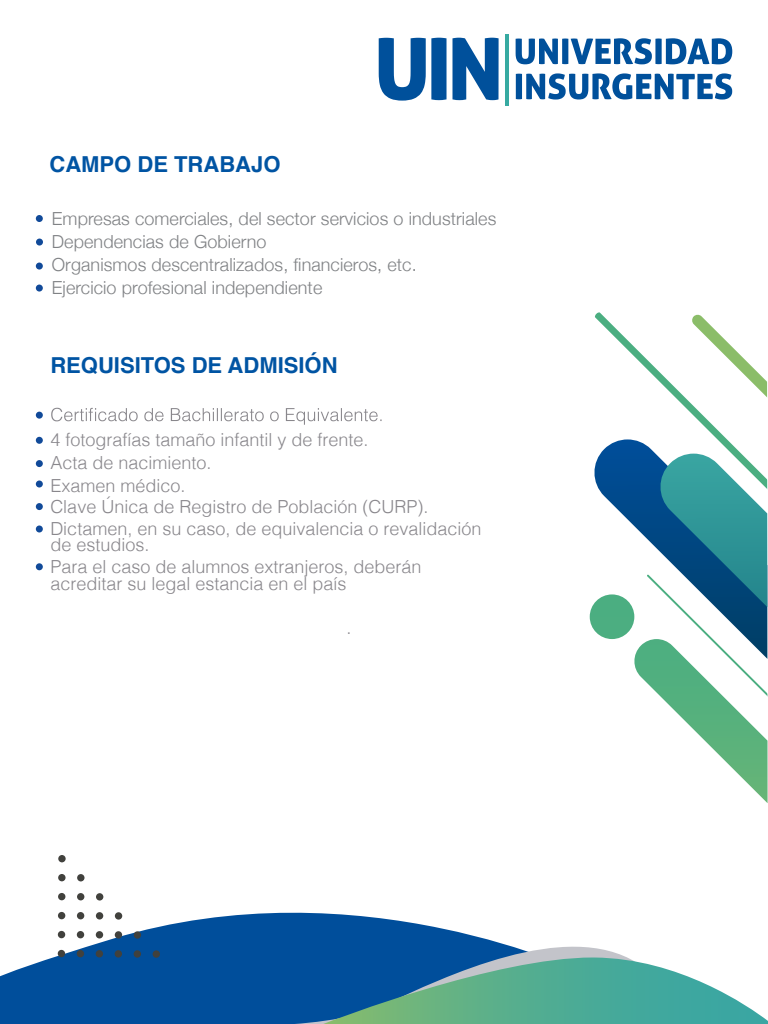
<style>
.page{position:relative;width:768px;height:1024px;background:#fff}
.page>*{position:absolute;margin:0;border:0;box-sizing:border-box;transform-origin:0 0}
.t1{font:700 22px "Helvetica";color:#0054a3}
.t2{font:300 18px/22.5px "Helvetica";color:#89878c}
.t3{font:300 18px/23px "Helvetica Neue";letter-spacing:.005em;color:#808285}
</style>
<div class="page">
<svg style="left:516px;top:38px;width:216px;height:26px"></svg>
<svg style="left:516px;top:73px;width:216px;height:27px"></svg>
<svg style="left:379px;top:38px;width:68px;height:63px"></svg>
<svg style="left:453px;top:38px;width:46px;height:62px"></svg>
<hr style="left:505px;top:34px;width:3px;height:72px;background:#37aaa1">
<svg style="left:0;top:874px;width:378px;height:150px"></svg>
<svg style="left:183px;top:918px;width:445px;height:106px;fill:#004e9b"></svg>
<svg style="left:323px;top:958px;width:445px;height:66px"></svg>
<div style="left:153px;top:950px;width:7px;height:8px;background:#41413d;border-radius:50%"></div>
<div style="left:134px;top:931px;width:7px;height:8px;background:#41413d;border-radius:50%"></div>
<div style="left:134px;top:950px;width:7px;height:8px;background:#41413d;border-radius:50%"></div>
<div style="left:115px;top:912px;width:7px;height:8px;background:#41413d;border-radius:50%"></div>
<div style="left:115px;top:931px;width:7px;height:8px;background:#41413d;border-radius:50%"></div>
<div style="left:115px;top:950px;width:7px;height:8px;background:#41413d;border-radius:50%"></div>
<div style="left:96px;top:893px;width:7px;height:8px;background:#41413d;border-radius:50%"></div>
<div style="left:96px;top:912px;width:7px;height:8px;background:#41413d;border-radius:50%"></div>
<div style="left:96px;top:931px;width:7px;height:8px;background:#41413d;border-radius:50%"></div>
<div style="left:96px;top:950px;width:7px;height:7px;background:#41413d;border-radius:50%"></div>
<div style="left:77px;top:874px;width:8px;height:7px;background:#41413d;border-radius:50%"></div>
<div style="left:77px;top:893px;width:7px;height:7px;background:#41413d;border-radius:50%"></div>
<div style="left:77px;top:912px;width:7px;height:7px;background:#41413d;border-radius:50%"></div>
<div style="left:77px;top:931px;width:7px;height:7px;background:#41413d;border-radius:50%"></div>
<div style="left:77px;top:950px;width:7px;height:7px;background:#41413d;border-radius:50%"></div>
<div style="left:58px;top:855px;width:8px;height:7px;background:#41413d;border-radius:50%"></div>
<div style="left:58px;top:874px;width:8px;height:7px;background:#41413d;border-radius:50%"></div>
<div style="left:58px;top:893px;width:7px;height:7px;background:#41413d;border-radius:50%"></div>
<div style="left:58px;top:912px;width:7px;height:7px;background:#41413d;border-radius:50%"></div>
<div style="left:58px;top:931px;width:7px;height:7px;background:#41413d;border-radius:50%"></div>
<div style="left:58px;top:950px;width:7px;height:7px;background:#41413d;border-radius:50%"></div>
<svg style="left:595px;top:312px;width:173px;height:263px"></svg>
<svg style="left:647px;top:575px;width:121px;height:19px"></svg>
<svg style="left:590px;top:594px;width:178px;height:209px"></svg>
<svg style="left:51px;top:408px;width:331px;height:17px"></svg>
<div style="left:36px;top:412px;width:7px;height:7px;background:#114a99;border-radius:50%"></div>
<div style="left:36px;top:481px;width:7px;height:7px;background:#114a99;border-radius:50%"></div>
<div style="left:36px;top:437px;width:7px;height:7px;background:#114a99;border-radius:50%"></div>
<div style="left:36px;top:503px;width:7px;height:7px;background:#114a99;border-radius:50%"></div>
<div style="left:36px;top:563px;width:7px;height:7px;background:#114a99;border-radius:50%"></div>
<div style="left:36px;top:460px;width:7px;height:7px;background:#114a99;border-radius:50%"></div>
<div style="left:36px;top:526px;width:7px;height:7px;background:#114a99;border-radius:50%"></div>
<div style="left:36px;top:215px;width:7px;height:7px;background:#114a99;border-radius:50%"></div>
<div style="left:36px;top:285px;width:7px;height:7px;background:#114a99;border-radius:50%"></div>
<div style="left:36px;top:263px;width:7px;height:7px;background:#114a99;border-radius:50%"></div>
<div style="left:36px;top:239px;width:7px;height:7px;background:#114a99;border-radius:50%"></div>
<p class="t1" style="left:49px;top:150px;width:233px">CAMPO DE TRABAJO</p>
<p class="t3" style="left:52px;top:206px;width:446px">Empresas comerciales, del sector servicios o industriales Dependencias de Gobierno<br>Organismos descentralizados, financieros, etc.<br>Ejercicio profesional independiente</p>
<p class="t1" style="left:50px;top:352px;width:289px">REQUISITOS DE ADMISIÓN</p>
<p class="t2" style="left:50px;top:427px;width:433px">4 fotografías tamaño infantil y de frente.<br>Acta de nacimiento.<br>Examen médico.<br>Clave Única de Registro de Población (CURP).<br>Dictamen, en su caso, de equivalencia o revalidación</p>
<p class="t2" style="left:50px;top:533px;width:373px;line-height:21.6px">de estudios.<br>Para el caso de alumnos extranjeros, deberán</p>
<p class="t2" style="left:50px;top:571px;width:298px">acreditar su legal estancia en el país</p>
<p class="t2" style="left:346px;top:615px;width:7px">.</p>
</div>
